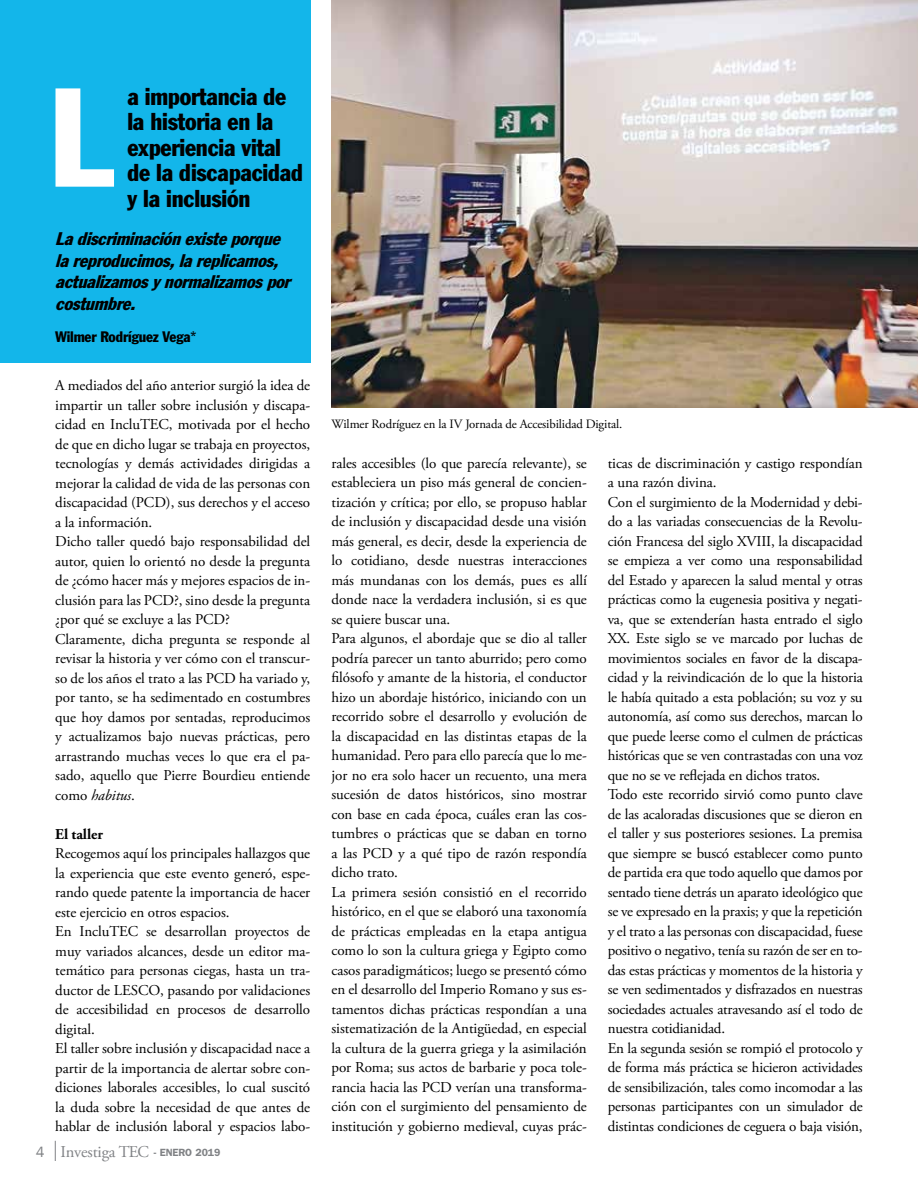
<style>
.page{position:relative;width:918px;height:1188px;background:#fff}
.page>*{position:absolute;margin:0;border:0;box-sizing:border-box;transform-origin:0 0}
.t1{font:condensed 138px "Franklin Gothic";color:#fff}
.t2{font:condensed 24px/25.5px "Franklin Gothic";letter-spacing:-.01em;color:#000}
.t3{font:italic condensed 18px/21.6px "Franklin Gothic";color:#000}
.t4{font:16.5px "Adobe Garamond Pro";letter-spacing:-.01em;color:#808285}
.t5{font:15px/19.5px "Adobe Garamond Pro";letter-spacing:-.005em;color:#000}
.t6{font:condensed 15px "Franklin Gothic";letter-spacing:-.01em;color:#000}
.t7{font:700 15px "Adobe Garamond Pro";letter-spacing:-.005em;color:#000}
.t8{font:12.75px "Adobe Garamond Pro";letter-spacing:-.01em;color:#000}
.s1{font-style:italic}
.s2{font-family:"Franklin Gothic";font-size:15px}
.s3{font-family:"Franklin Gothic";font-weight:600;font-size:10.5px}
</style>
<div class="page">
<svg style="left:55px;top:1141px;width:1px;height:20px"></svg>
<div style="left:0;top:0;width:310px;height:362px;background:#13b6ea"></div>
<img style="left:332px;top:0;width:586px;height:407px">
<h1 class="t1" style="left:49px;top:54px;width:68px">L</h1>
<h2 class="t2" style="left:127px;top:83px;width:177px">a importancia de la historia en la experiencia vital de la discapacidad y la inclusión</h2>
<p class="t3" style="left:55px;top:228px;width:242px">Ladiscriminaciónexisteporque lareproducimos,lareplicamos, actualizamosynormalizamospor costumbre.</p>
<p class="t6" style="left:55px;top:328px;width:143px">Wilmer Rodríguez Vega*</p>
<p class="t5" style="left:55px;top:376px;width:257px">A mediados del año anterior surgió la idea de impartir un taller sobre inclusión y discapa&shy;cidad en IncluTEC, motivada por el hecho de que en dicho lugar se trabaja en proyectos, tecnologías y demás actividades dirigidas a mejorar la calidad de vida de las personas con discapacidad (PCD), sus derechos y el acceso a la información.<br>Dicho taller quedó bajo responsabilidad del autor, quien lo orientó no desde la pregunta de ¿cómo hacer más y mejores espacios de in&shy;clusión para las PCD?, sino desde la pregunta ¿por qué se excluye a las PCD?<br>Claramente, dicha pregunta se responde al revisar la historia y ver cómo con el transcur&shy;so de los años el trato a las PCD ha variado y, por tanto, se ha sedimentado en costumbres que hoy damos por sentadas, reproducimos y actualizamos bajo nuevas prácticas, pero arrastrando muchas veces lo que era el pa&shy;sado, aquello que Pierre Bourdieu entiende como <span class="s1">habitus</span>.</p>
<p class="t7" style="left:55px;top:825px;width:49px">El taller</p>
<p class="t5" style="left:55px;top:844px;width:257px">Recogemos aquí los principales hallazgos que la experiencia que este evento generó, espe&shy;rando quede patente la importancia de hacer este ejercicio en otros espacios.<br>En IncluTEC se desarrollan proyectos de muy variados alcances, desde un editor ma&shy;temático para personas ciegas, hasta un tra&shy;ductor de LESCO, pasando por validaciones de accesibilidad en procesos de desarrollo digital.<br>El taller sobre inclusión y discapacidad nace a partir de la importancia de alertar sobre con&shy;diciones laborales accesibles, lo cual suscitó la duda sobre la necesidad de que antes de hablar de inclusión laboral y espacios labo-</p>
<p class="t4" style="left:36px;top:1142px;width:186px"><span class="s2">4</span> Investiga TEC <span class="s3">- ENERO 2019</span></p>
<p class="t8" style="left:332px;top:417px;width:292px">Wilmer Rodríguez en la IV Jornada de Accesibilidad Digital.</p>
<p class="t5" style="left:332px;top:454px;width:257px">rales accesibles (lo que parecía relevante), se estableciera un piso más general de concien&shy;tización y crítica; por ello, se propuso hablar de inclusión y discapacidad desde una visión más general, es decir, desde la experiencia de lo cotidiano, desde nuestras interacciones más mundanas con los demás, pues es allí donde nace la verdadera inclusión, si es que se quiere buscar una.<br>Para algunos, el abordaje que se dio al taller podría parecer un tanto aburrido; pero como filósofo y amante de la historia, el conductor hizo un abordaje histórico, iniciando con un recorrido sobre el desarrollo y evolución de la discapacidad en las distintas etapas de la humanidad. Pero para ello parecía que lo me&shy;jor no era solo hacer un recuento, una mera sucesión de datos históricos, sino mostrar con base en cada época, cuáles eran las cos&shy;tumbres o prácticas que se daban en torno a las PCD y a qué tipo de razón respondía dicho trato.<br>La primera sesión consistió en el recorrido histórico, en el que se elaboró una taxonomía de prácticas empleadas en la etapa antigua como lo son la cultura griega y Egipto como casos paradigmáticos; luego se presentó cómo en el desarrollo del Imperio Romano y sus es&shy;tamentos dichas prácticas respondían a una sistematización de la Antigüedad, en especial la cultura de la guerra griega y la asimilación por Roma; sus actos de barbarie y poca tole&shy;rancia hacia las PCD verían una transforma&shy;ción con el surgimiento del pensamiento de institución y gobierno medieval, cuyas prác-</p>
<p class="t5" style="left:608px;top:454px;width:257px">ticas de discriminación y castigo respondían a una razón divina.<br>Con el surgimiento de la Modernidad y debi&shy;do a las variadas consecuencias de la Revolu&shy;ción Francesa del siglo XVIII, la discapacidad se empieza a ver como una responsabilidad del Estado y aparecen la salud mental y otras prácticas como la eugenesia positiva y negati&shy;va, que se extenderían hasta entrado el siglo XX. Este siglo se ve marcado por luchas de movimientos sociales en favor de la discapa&shy;cidad y la reivindicación de lo que la historia le había quitado a esta población; su voz y su autonomía, así como sus derechos, marcan lo que puede leerse como el culmen de prácticas históricas que se ven contrastadas con una voz que no se ve reflejada en dichos tratos.<br>Todo este recorrido sirvió como punto clave de las acaloradas discusiones que se dieron en el taller y sus posteriores sesiones. La premisa que siempre se buscó establecer como punto de partida era que todo aquello que damos por sentado tiene detrás un aparato ideológico que se ve expresado en la praxis; y que la repetición y el trato a las personas con discapacidad, fuese positivo o negativo, tenía su razón de ser en to&shy;das estas prácticas y momentos de la historia y se ven sedimentados y disfrazados en nuestras sociedades actuales atravesando así el todo de nuestra cotidianidad.<br>En la segunda sesión se rompió el protocolo y de forma más práctica se hicieron actividades de sensibilización, tales como incomodar a las personas participantes con un simulador de distintas condiciones de ceguera o baja visión,</p>
</div>
